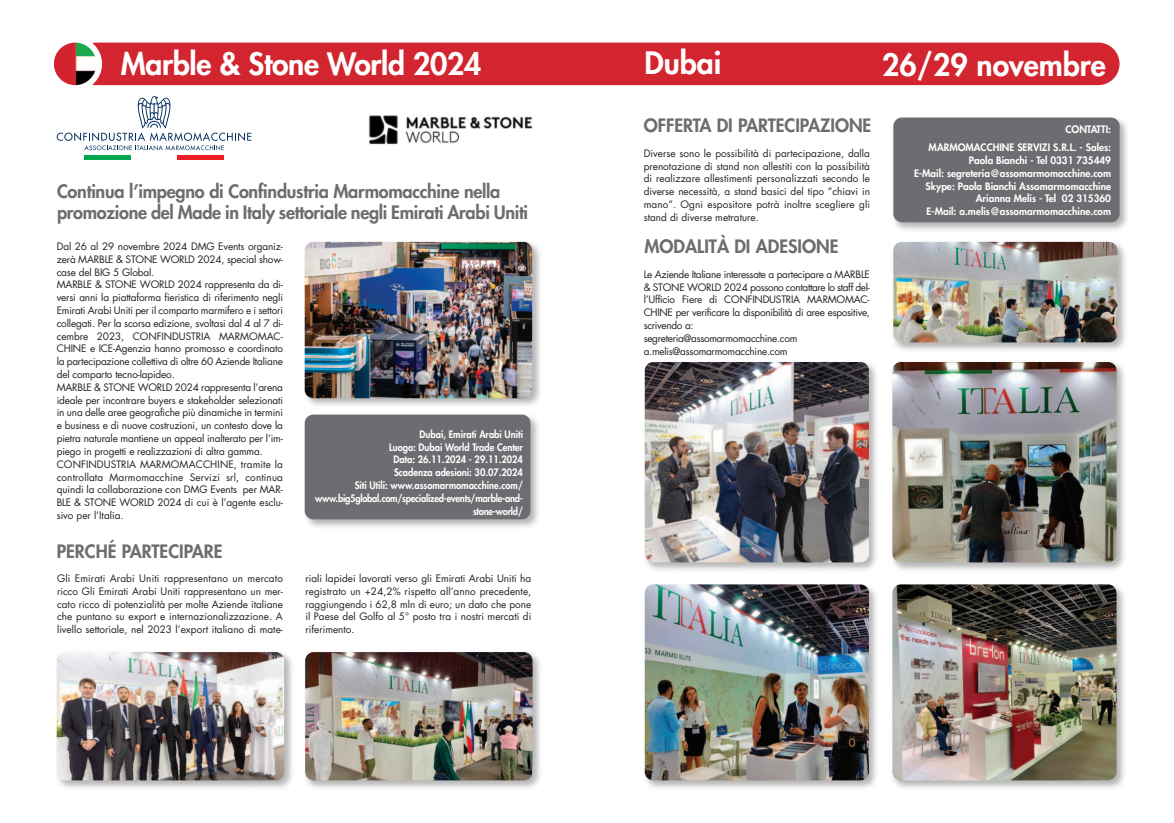
<style>
.page{position:relative;width:1174px;height:823px;background:#fff}
.page>*{position:absolute;margin:0;border:0;box-sizing:border-box;transform-origin:0 0}
.t1{font:800 30px "Futura LT";letter-spacing:-.01em;color:#fff}
.t2{font:800 18px/21.6px "Futura LT";letter-spacing:-.015em;color:#6c6d70}
.t3{font:800 17.9px "Futura LT";color:#6c6d70}
.t4{font:10px/12.8px "Futura LT";letter-spacing:-.015em;color:#231f20;text-align:justify}
.t5{font:800 10px/12.8px "Futura LT";color:#fff;text-align:right}
.t6{font:800 10px/12.8px "Futura LT";color:#fff;text-align:right;scale:.93 1}
</style>
<div class="page">
<img style="left:304px;top:241px;width:236px;height:165px">
<img style="left:305px;top:242px;width:227px;height:156px;border-radius:9px">
<img style="left:56px;top:653px;width:236px;height:135px">
<img style="left:57px;top:651px;width:227px;height:129px;border-radius:9px">
<img style="left:305px;top:653px;width:235px;height:135px">
<img style="left:305px;top:651px;width:227px;height:129px;border-radius:9px">
<img style="left:304px;top:414px;width:234px;height:113px">
<div style="left:305px;top:414px;width:225px;height:105px;background:#6c6d70;border-radius:9px"></div>
<svg style="left:57px;top:96px;width:194px;height:54px"></svg>
<hr style="left:177px;top:155px;width:47px;height:4px;background:#ee1d23">
<hr style="left:84px;top:155px;width:47px;height:4px;background:#00a54f">
<img style="left:368px;top:115px;width:165px;height:30px">
<div style="left:75px;top:43px;width:1044px;height:42px;background:#d2252f;border-radius:21px"></div>
<div style="left:48px;top:37px;width:54px;height:54px;background:#fff;border-radius:50%"></div>
<img style="left:54px;top:43px;width:42px;height:42px;border-radius:50%">
<img style="left:893px;top:241px;width:232px;height:109px">
<img style="left:893px;top:242px;width:224px;height:100px;border-radius:9px">
<img style="left:893px;top:117px;width:234px;height:113px">
<div style="left:893px;top:117px;width:226px;height:105px;background:#6c6d70;border-radius:9px"></div>
<img style="left:644px;top:362px;width:232px;height:208px">
<img style="left:645px;top:362px;width:224px;height:200px;border-radius:9px">
<img style="left:892px;top:362px;width:232px;height:208px">
<img style="left:892px;top:362px;width:224px;height:200px;border-radius:9px">
<img style="left:644px;top:585px;width:232px;height:203px">
<img style="left:645px;top:584px;width:224px;height:196px;border-radius:9px">
<img style="left:892px;top:584px;width:232px;height:204px">
<img style="left:892px;top:584px;width:224px;height:196px;border-radius:9px">
<h1 class="t1" style="left:121px;top:44px;width:362px">Marble &amp; Stone World 2024</h1>
<h1 class="t1" style="left:644px;top:42px;width:78px">Dubai</h1>
<h1 class="t1" style="left:882px;top:44px;width:225px">26/29 novembre</h1>
<h2 class="t2" style="left:57px;top:180px;width:472px">Continua l’impegno di Confindustria Marmomacchine nella promozione del Made in Italy settoriale negli Emirati Arabi Uniti</h2>
<p class="t4" style="left:57px;top:240px;width:228px;text-align:left">Dal 26 al 29 novembre 2024 DMG Events organiz&shy;zerà MARBLE &amp; STONE WORLD 2024, special show&shy;case del BIG 5 Global.<br>MARBLE &amp; STONE WORLD 2024 rappresenta da di&shy;versi anni la piattaforma fieristica di riferimento negli Emirati Arabi Uniti per il comparto marmifero e i settori collegati. Per la scorsa edizione, svoltasi dal 4 al 7 di&shy;cembre 2023, CONFINDUSTRIA MARMOMAC-CHINE e ICE-Agenzia hanno promosso e coordinato la partecipazione collettiva di oltre 60 Aziende Italiane del comparto tecno-lapideo.<br>MARBLE &amp; STONE WORLD 2024 rappresenta l’arena ideale per incontrare buyers e stakeholder selezionati in una delle aree geografiche più dinamiche in termini e business e di nuove costruzioni, un contesto dove la pietra naturale mantiene un appeal inalterato per l’im&shy;piego in progetti e realizzazioni di altra gamma.<br>CONFINDUSTRIA MARMOMACCHINE, tramite la controllata Marmomacchine Servizi srl, continua quindi la collaborazione con DMG Events per MAR-BLE &amp; STONE WORLD 2024 di cui è l’agente esclu&shy;sivo per l’Italia.</p>
<h3 class="t3" style="left:57px;top:538px;width:167px">PERCHÉ PARTECIPARE</h3>
<p class="t6" style="left:315px;top:427px;width:225px">Dubai, Emirati Arabi Uniti<br>Luogo: Dubai World Trade Center<br>Data: 26.11.2024 - 29.11.2024<br>Scadenza adesioni: 30.07.2024<br>Siti Utili: www.assomarmomacchine.com/ www.big5global.com/specialized-events/marble-and&shy;stone-world/</p>
<p class="t4" style="left:57px;top:571px;width:227px">Gli Emirati Arabi Uniti rappresentano un mercato ricco Gli Emirati Arabi Uniti rappresentano un mer&shy;cato ricco di potenzialità per molte Aziende italiane che puntano su export e internazionalizzazione. A livello settoriale, nel 2023 l’export italiano di mate-</p>
<p class="t4" style="left:305px;top:571px;width:227px">riali lapidei lavorati verso gli Emirati Arabi Uniti ha registrato un +24,2% rispetto all’anno precedente, raggiungendo i 62,8 mln di euro; un dato che pone il Paese del Golfo al 5° posto tra i nostri mercati di riferimento.</p>
<h3 class="t3" style="left:643px;top:113px;width:229px">OFFERTA DI PARTECIPAZIONE</h3>
<p class="t4" style="left:643px;top:147px;width:228px">Diverse sono le possibilità di partecipazione, dalla prenotazione di stand non allestiti con la possibilità di realizzare allestimenti personalizzati secondo le diverse necessità, a stand basici del tipo “chiavi in mano”. Ogni espositore potrà inoltre scegliere gli stand di diverse metrature.</p>
<h3 class="t3" style="left:644px;top:234px;width:195px">MODALITÀ DI ADESIONE</h3>
<p class="t4" style="left:643px;top:268px;width:228px;text-align:left">Le Aziende Italiane interessate a partecipare a MARBLE &amp; STONE WORLD 2024 possono contattare lo staff del&shy;l’Ufficio Fiere di CONFINDUSTRIA MARMOMAC-CHINE per verificare la disponibilità di aree espositive, scrivendo a:<br>segreteria@assomarmomacchine.com a.melis@assomarmomacchine.com</p>
<p class="t5" style="left:928px;top:120px;width:184px;line-height:17.8px">CONTATTI:<br>MARMOMACCHINE SERVIZI S.R.L. - Sales:</p>
<p class="t5" style="left:914px;top:153px;width:198px">Paola Bianchi - Tel 0331 735449<br>E-Mail: segreteria@assomarmomacchine.com Skype: Paola Bianchi Assomarmomacchine Arianna Melis - Tel 02 315360<br>E-Mail: a.melis@assomarmomacchine.com</p>
</div>
